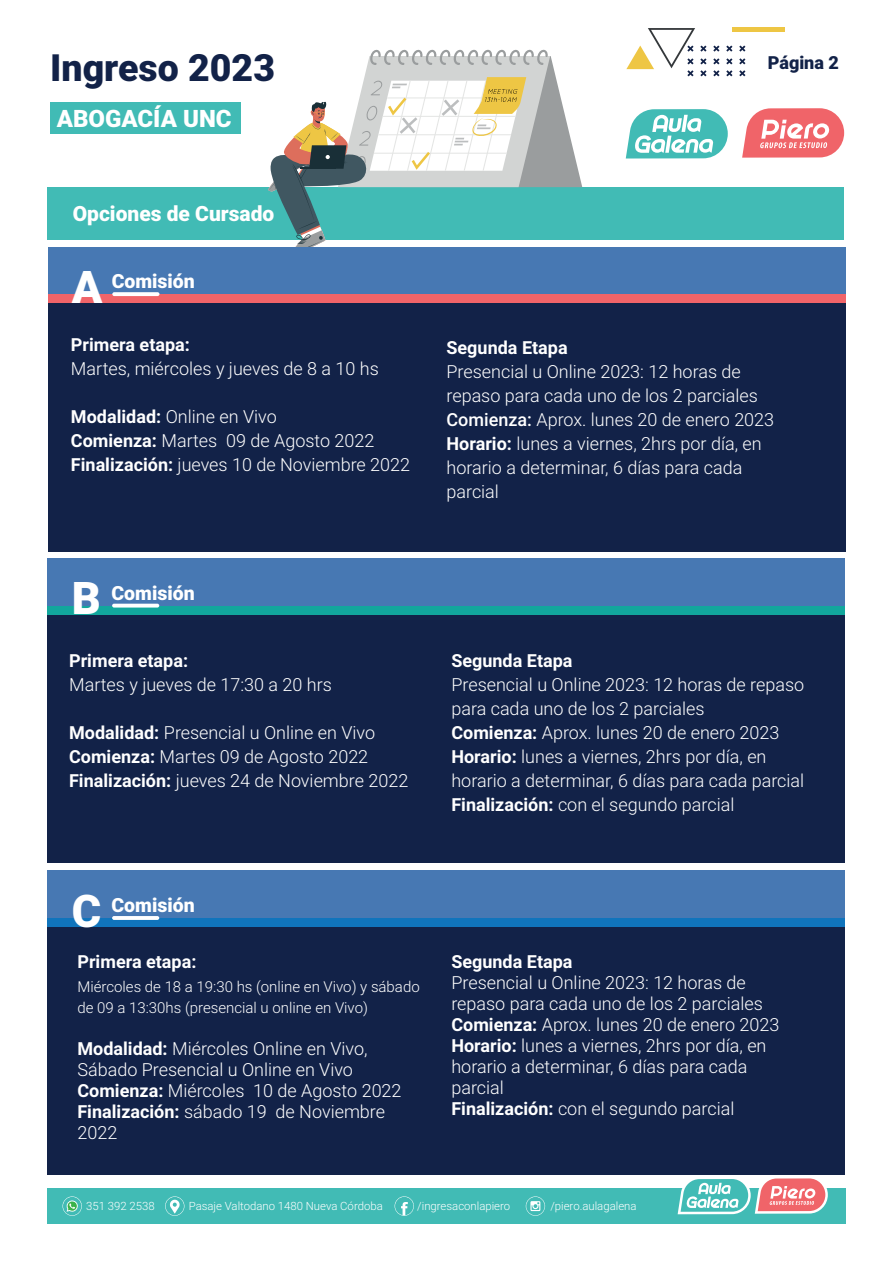
<style>
.page{position:relative;width:893px;height:1263px;background:#fff}
.page>*{position:absolute;margin:0;border:0;box-sizing:border-box;transform-origin:0 0}
.t1{font:900 45px "Roboto";color:#fff}
.t2{font:900 37.5px "Roboto";color:#122248}
.t3{font:900 24px "Roboto";color:#fff}
.t4{font:900 21px "Roboto";color:#fff}
.t5{font:900 19.5px "Roboto";color:#fff}
.t6{font:300 18px/24px "Roboto";color:#fff}
.t7{font:700 18px "Roboto";color:#fff}
.t8{font:900 18px "Roboto";color:#122248}
.t9{font:300 15px/21px "Roboto";color:#fff}
.t10{font:300 11.4px "Roboto";color:#fff}
.s1{font-weight:700}
.s2{font-weight:500}
</style>
<div class="page">
<div style="left:47px;top:871px;width:798px;height:304px;background:#122248"></div>
<div style="left:47px;top:871px;width:798px;height:47px;background:#4778b3"></div>
<div style="left:47px;top:918px;width:798px;height:9px;background:#1074bc"></div>
<hr style="left:112px;top:916px;width:47px;height:4px;background:#fff;border-radius:2px">
<div style="left:47px;top:187px;width:797px;height:53px;background:#41bbb5"></div>
<div style="left:50px;top:102px;width:190px;height:31px;background:#41bbb5"></div>
<svg style="left:625px;top:109px;width:103px;height:50px"></svg>
<svg style="left:742px;top:108px;width:103px;height:50px"></svg>
<svg style="left:268px;top:49px;width:314px;height:198px"></svg>
<hr style="left:732px;top:28px;width:52px;height:4px;background:#eec644">
<svg style="left:713px;top:46px;width:6px;height:6px"></svg>
<svg style="left:726px;top:46px;width:6px;height:6px"></svg>
<svg style="left:739px;top:46px;width:6px;height:6px"></svg>
<svg style="left:713px;top:58px;width:6px;height:6px"></svg>
<svg style="left:726px;top:58px;width:6px;height:6px"></svg>
<svg style="left:739px;top:58px;width:6px;height:6px"></svg>
<svg style="left:626px;top:28px;width:81px;height:48px"></svg>
<svg style="left:713px;top:70px;width:6px;height:6px"></svg>
<svg style="left:726px;top:70px;width:6px;height:6px"></svg>
<svg style="left:739px;top:70px;width:6px;height:6px"></svg>
<div style="left:47px;top:1189px;width:798px;height:35px;background:#41bbb5"></div>
<svg style="left:395px;top:1196px;width:19px;height:20px"></svg>
<svg style="left:526px;top:1196px;width:19px;height:20px"></svg>
<svg style="left:165px;top:1196px;width:19px;height:20px"></svg>
<svg style="left:63px;top:1196px;width:19px;height:20px"></svg>
<svg style="left:678px;top:1178px;width:150px;height:36px"></svg>
<div style="left:47px;top:558px;width:798px;height:305px;background:#122248"></div>
<div style="left:47px;top:558px;width:798px;height:48px;background:#4778b3"></div>
<div style="left:47px;top:606px;width:798px;height:8px;background:#12a79d"></div>
<hr style="left:112px;top:604px;width:47px;height:3px;background:#fff;border-radius:2px">
<div style="left:48px;top:247px;width:797px;height:304px;background:#122248"></div>
<div style="left:48px;top:247px;width:797px;height:47px;background:#4778b3"></div>
<div style="left:48px;top:294px;width:797px;height:9px;background:#f06469"></div>
<svg style="left:112px;top:292px;width:47px;height:4px"></svg>
<h2 class="t2" style="left:50px;top:41px;width:226px">Ingreso 2023</h2>
<p class="t8" style="left:768px;top:50px;width:73px">Página 2</p>
<h3 class="t3" style="left:57px;top:101px;width:176px">ABOGACÍA UNC</h3>
<p class="t4" style="left:73px;top:199px;width:203px">Opciones de Cursado</p>
<h1 class="t1" style="left:72px;top:255px;width:32px">A</h1>
<p class="t5" style="left:112px;top:267px;width:85px">Comisión</p>
<p class="t7" style="left:71px;top:332px;width:121px">Primera etapa:</p>
<p class="t6" style="left:71px;top:356px;width:309px">Martes, miércoles y jueves de 8 a 10 hs</p>
<p class="t6" style="left:71px;top:404px;width:341px"><span class="s1">Modalidad:</span> Online en Vivo<br><span class="s1">Comienza:</span> Martes 09 de Agosto 2022<br><span class="s1">Finalización:</span> jueves 10 de Noviembre 2022</p>
<p class="t7" style="left:446px;top:335px;width:123px">Segunda Etapa</p>
<p class="t6" style="left:446px;top:359px;width:329px">Presencial u Online 2023: 12 horas de repaso para cada uno de los 2 parciales <span class="s2">Comienza:</span> Aprox. lunes 20 de enero 2023<br><span class="s1">Horario:</span> lunes a viernes, 2hrs por día, en horario a determinar, 6 días para cada parcial</p>
<h1 class="t1" style="left:72px;top:567px;width:31px">B</h1>
<p class="t5" style="left:111px;top:579px;width:85px">Comisión</p>
<p class="t7" style="left:69px;top:648px;width:121px">Primera etapa:</p>
<p class="t6" style="left:69px;top:672px;width:264px">Martes y jueves de 17:30 a 20 hrs</p>
<p class="t6" style="left:69px;top:720px;width:341px"><span class="s1">Modalidad:</span> Presencial u Online en Vivo<br><span class="s1">Comienza:</span> Martes 09 de Agosto 2022<br><span class="s1">Finalización:</span> jueves 24 de Noviembre 2022</p>
<h1 class="t1" style="left:72px;top:879px;width:31px">C</h1>
<p class="t5" style="left:111px;top:891px;width:85px">Comisión</p>
<p class="t7" style="left:77px;top:949px;width:121px">Primera etapa:</p>
<p class="t9" style="left:77px;top:976px;width:344px">Miércoles de 18 a 19:30 hs (online en Vivo) y sábado de 09 a 13:30hs (presencial u online en Vivo)</p>
<p class="t6" style="left:77px;top:1037px;width:326px;line-height:21px"><span class="s1">Modalidad:</span> Miércoles Online en Vivo,<br>Sábado Presencial u Online en Vivo<br><span class="s1">Comienza:</span> Miércoles 10 de Agosto 2022<br><span class="s1">Finalización:</span> sábado 19 de Noviembre<br>2022</p>
<p class="t7" style="left:451px;top:648px;width:123px">Segunda Etapa</p>
<p class="t6" style="left:451px;top:672px;width:354px">Presencial u Online 2023: 12 horas de repaso para cada uno de los 2 parciales<br><span class="s1">Comienza:</span> Aprox. lunes 20 de enero 2023<br><span class="s1">Horario:</span> lunes a viernes, 2hrs por día, en horario a determinar, 6 días para cada parcial <span class="s1">Finalización:</span> con el segundo parcial</p>
<p class="t7" style="left:451px;top:949px;width:123px">Segunda Etapa</p>
<p class="t6" style="left:451px;top:972px;width:330px;line-height:21px">Presencial u Online 2023: 12 horas de repaso para cada uno de los 2 parciales <span class="s1">Comienza:</span> Aprox. lunes 20 de enero 2023<br><span class="s1">Horario:</span> lunes a viernes, 2hrs por día, en horario a determinar, 6 días para cada parcial<br><span class="s1">Finalización:</span> con el segundo parcial</p>
<p class="t10" style="left:86px;top:1198px;width:70px">351 392 2538</p>
<p class="t10" style="left:189px;top:1198px;width:196px">Pasaje Valtodano 1480 Nueva Córdoba</p>
<p class="t10" style="left:417px;top:1198px;width:94px">/ingresaconlapiero</p>
<p class="t10" style="left:550px;top:1198px;width:88px">/piero.aulagalena</p>
</div>
